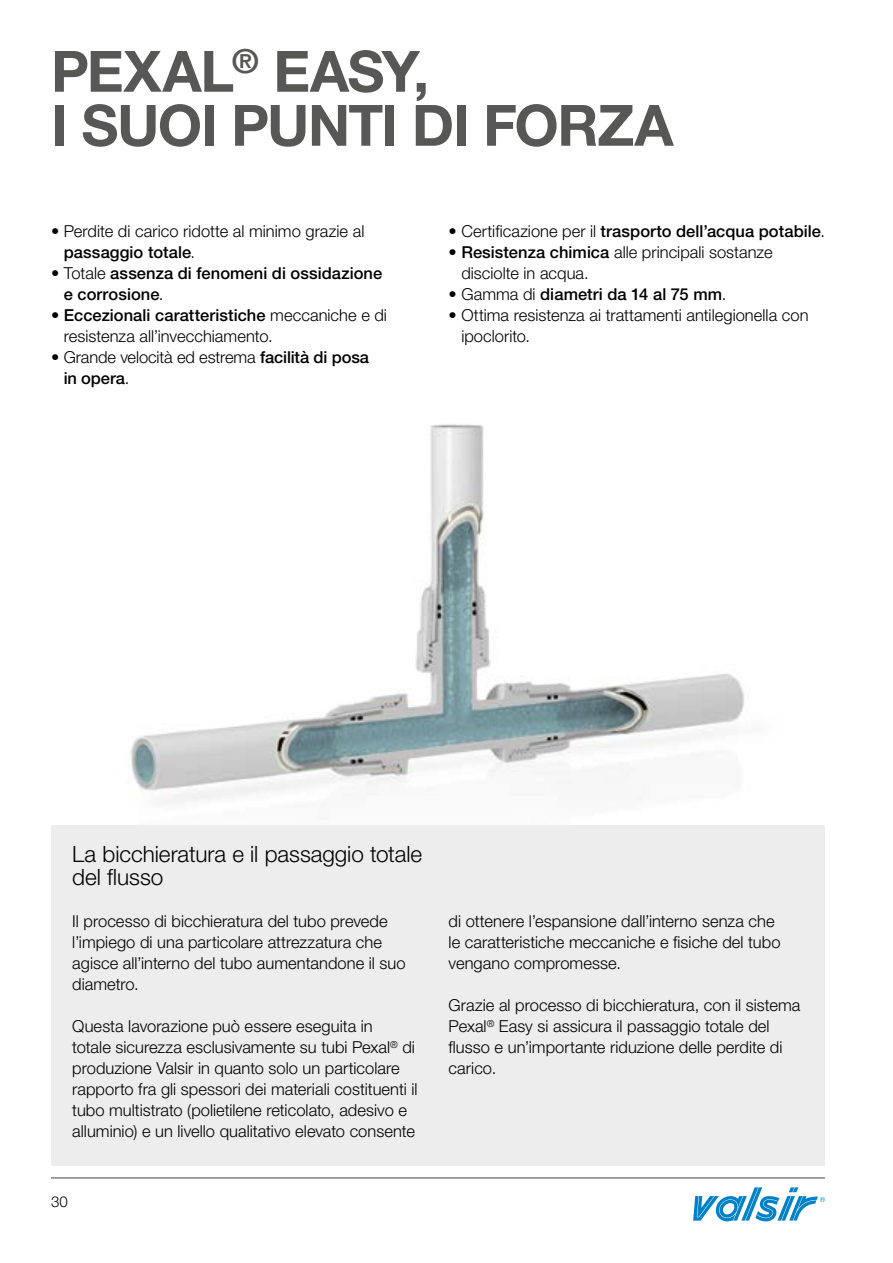
<style>
.page{position:relative;width:893px;height:1263px;background:#fff}
.page>*{position:absolute;margin:0;border:0;box-sizing:border-box;transform-origin:0 0}
.t1{font:700 57px/54px "Helvetica Neue LT Std";letter-spacing:-.025em;color:#575756}
.t2{font:300 22.5px/22.5px "Helvetica Neue LT Std";letter-spacing:-.005em;color:#000}
.t3{font:300 16.5px/21px "Helvetica Neue LT Std";color:#000}
.t4{font:500 16.5px/21px "Helvetica Neue LT Std";letter-spacing:.005em;color:#000}
.t5{font:300 15px "Helvetica Neue LT Std";color:#000}
.s1{font-weight:500}
.s2{font-weight:300}
</style>
<div class="page">
<hr style="left:51px;top:1177px;width:774px;height:1px;background:#575756">
<svg style="left:693px;top:1187px;width:132px;height:34px"></svg>
<img style="left:130px;top:424px;width:614px;height:379px">
<div style="left:51px;top:825px;width:774px;height:340px;background:#ededed"></div>
<h1 class="t1" style="left:51px;top:43px;width:624px">PEXAL<sup>®</sup> EASY,<br>I SUOI PUNTI DI FORZA</h1>
<p class="t3" style="left:64px;top:220px;width:302px;text-indent:-13px">• Perdite di carico ridotte al minimo grazie al <span class="s1">passaggio totale</span>.</p>
<p class="t4" style="left:64px;top:263px;width:320px;text-indent:-13px"><span class="s2">• Totale</span> assenza di fenomeni di ossidazione e corrosione<span class="s2">.</span></p>
<p class="t3" style="left:64px;top:304px;width:325px;text-indent:-13px">• <span class="s1">Eccezionali caratteristiche</span> meccaniche e di resistenza all’invecchiamento.</p>
<p class="t3" style="left:64px;top:346px;width:307px;text-indent:-13px">• Grande velocità ed estrema <span class="s1">facilità di posa in opera</span>.</p>
<p class="t4" style="left:449px;top:221px;width:378px"><span class="s2">• Certificazione per il</span> trasporto dell’acqua potabile<span class="s2">.</span></p>
<p class="t3" style="left:461px;top:241px;width:313px;text-indent:-13px">• <span class="s1">Resistenza chimica</span> alle principali sostanze disciolte in acqua.</p>
<p class="t4" style="left:449px;top:284px;width:279px"><span class="s2">• Gamma di</span> diametri da 14 al 75 mm<span class="s2">.</span></p>
<p class="t3" style="left:461px;top:304px;width:349px;text-indent:-13px">• Ottima resistenza ai trattamenti antilegionella con ipoclorito.</p>
<h2 class="t2" style="left:72px;top:842px;width:351px">La bicchieratura e il passaggio totale del flusso</h2>
<p class="t3" style="left:72px;top:910px;width:335px">Il processo di bicchieratura del tubo prevede l’impiego di una particolare attrezzatura che agisce all’interno del tubo aumentandone il suo diametro.</p>
<p class="t3" style="left:72px;top:1015px;width:347px">Questa lavorazione può essere eseguita in<br>totale sicurezza esclusivamente su tubi Pexal<sup>®</sup> di produzione Valsir in quanto solo un particolare rapporto fra gli spessori dei materiali costituenti il tubo multistrato (polietilene reticolato, adesivo e alluminio) e un livello qualitativo elevato consente</p>
<p class="t5" style="left:51px;top:1192px;width:18px">30</p>
<p class="t3" style="left:449px;top:910px;width:333px">di ottenere l’espansione dall’interno senza che le caratteristiche meccaniche e fisiche del tubo vengano compromesse.</p>
<p class="t3" style="left:449px;top:994px;width:353px">Grazie al processo di bicchieratura, con il sistema Pexal<sup>®</sup> Easy si assicura il passaggio totale del flusso e un’importante riduzione delle perdite di carico.</p>
</div>
